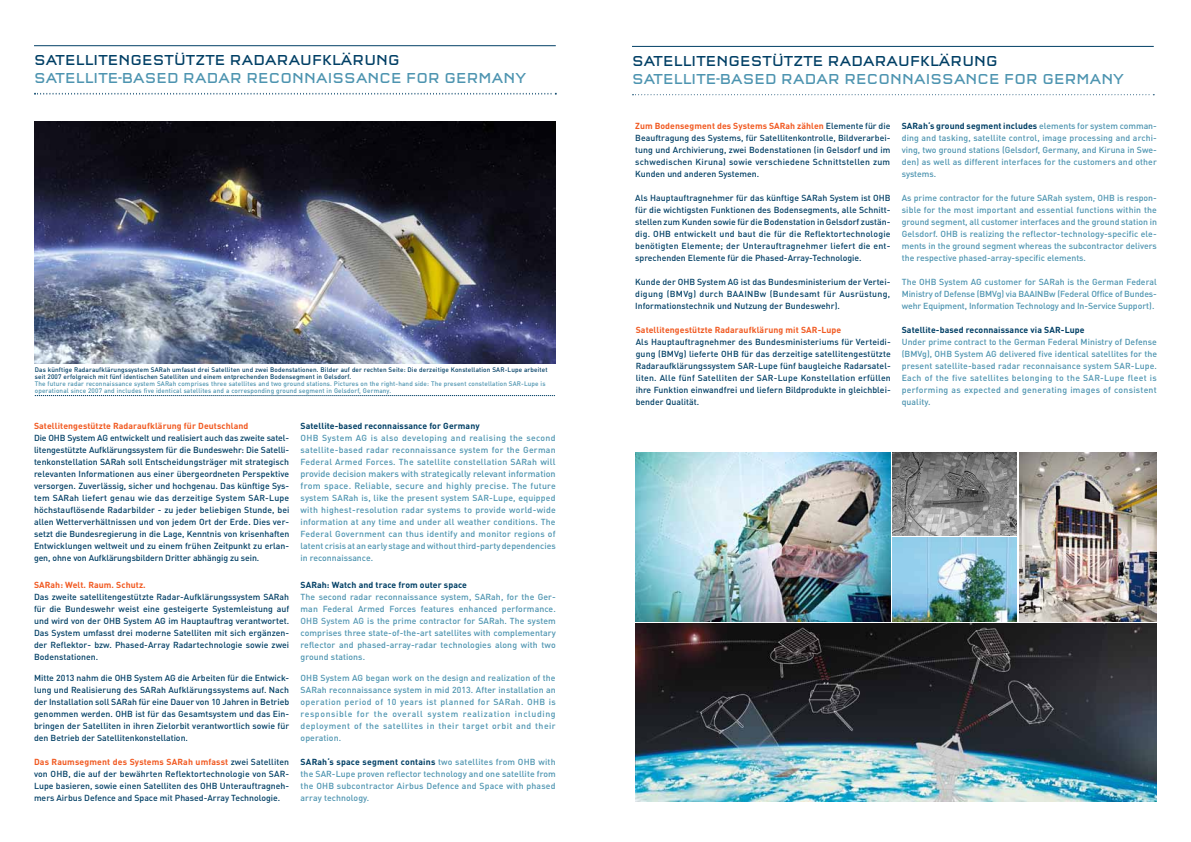
<style>
.page{position:relative;width:1191px;height:842px;background:#fff}
.page>*{position:absolute;margin:0;border:0;box-sizing:border-box;transform-origin:0 0}
.t1{font:condensed 15px "Q Type OT";letter-spacing:.01em;color:#4d94b0}
.t2{font:condensed 15px "Q Type OT";letter-spacing:.01em;color:#003f65}
.t3{font:500 9px/12px "DINOT";color:#4d94b0}
.t4{font:500 8.7px/12px "DINOT";color:#003f65;text-align:justify}
.t5{font:500 8.7px/12px "DINOT";letter-spacing:.01em;color:#4d94b0;text-align:justify}
.t6{font:700 8.7px "DINOT";letter-spacing:.01em;color:#f15a22}
.t7{font:700 8.7px "DINOT";letter-spacing:.01em;color:#003f65}
.t8{font:500 6.5px/7px "DINOT";letter-spacing:.02em;color:#4d94b0}
.t9{font:500 6.5px/7px "DINOT";letter-spacing:.02em;color:#003f65}
.s1{font-weight:700;color:#f15a22}
.s2{font-size:9px}
.s3{font-size:8.7px}
.s4{color:#5598b4}
.s5{font-weight:700;color:#003f65}
</style>
<div class="page">
<svg style="left:632px;top:94px;width:522px;height:1px"></svg>
<hr style="left:632px;top:46px;width:521px;height:1px;background:#003f65">
<img style="left:635px;top:623px;width:522px;height:178px">
<img style="left:635px;top:452px;width:255px;height:170px">
<img style="left:892px;top:452px;width:265px;height:170px">
<img style="left:35px;top:121px;width:520px;height:242px">
<svg style="left:35px;top:93px;width:521px;height:2px"></svg>
<hr style="left:34px;top:45px;width:522px;height:1px;background:#003f65">
<svg style="left:35px;top:395px;width:520px;height:1px"></svg>
<hr style="left:1017px;top:446px;width:2px;height:176px;background:#fff">
<h1 class="t2" style="left:34px;top:51px;width:244px">SATELLITENGESTÜTZTE RADARA</h1>
<h1 class="t2" style="left:300px;top:51px;width:101px">UFKLÄRUNG</h1>
<h1 class="t1" style="left:34px;top:69px;width:311px">SATELLITE-BAS ED RADAR R ECONNAISSA</h1>
<h1 class="t1" style="left:367px;top:69px;width:160px">NCE FOR GERMANY</h1>
<p class="t9" style="left:35px;top:366px;width:514px">Das künftige Radaraufklärungssystem SARah umfasst drei Satelliten und zwei Bodenstationen. Bilder auf der rechten Seite: Die derzeitige Konstellation SAR-Lupe arbeitet seit 2007 erfolgreich mit fünf identischen Satelliten und einem entprechenden Bodensegment in Gelsdorf.</p>
<p class="t8" style="left:35px;top:380px;width:512px">The future radar reconnaissance system SARah comprises three satellites and two ground stations. Pictures on the right-hand side: The present constellation SAR-Lupe is operational since 2007 and includes five identical satellites and a corresponding ground segment in Gelsdorf, Germany.</p>
<p class="t6" style="left:34px;top:421px;width:216px">Satellitengestützte Radaraufklärung für Deutschland</p>
<p class="t4" style="left:34px;top:432px;width:257px">Die OHB System AG entwickelt und realisiert auch das zweite satel&shy;litengestützte Aufklärungssystem für die Bundeswehr: Die Satelli&shy;tenkonstellation SARah soll Entscheidungsträger mit strategisch relevanten Informationen aus einer übergeordneten Perspektive versorgen. Zuverlässig, sicher und hochgenau. Das künftige Sys&shy;tem SARah liefert genau wie das derzeitige System SAR-Lupe höchstauflösende Radarbilder - zu jeder beliebigen Stunde, bei allen Wetterverhältnissen und von jedem Ort der Erde. Dies ver&shy;setzt die Bundesregierung in die Lage, Kenntnis von krisenhaften Entwicklungen weltweit und zu einem frühen Zeitpunkt zu erlan&shy;gen, ohne von Aufklärungsbildern Dritter abhängig zu sein.</p>
<p class="t6" style="left:34px;top:579px;width:113px">SARah: Welt. Raum. Schutz.</p>
<p class="t4" style="left:34px;top:590px;width:257px">Das zweite satellitengestützte Radar-Aufklärungssystem SARah für die Bundeswehr weist eine gesteigerte Systemleistung auf und wird von der OHB System AG im Hauptauftrag verantwortet.<br>Das System umfasst drei moderne Satelliten mit sich ergänzen&shy;der Reflektor- bzw. Phased-Array Radartechnologie sowie zwei Bodenstationen.</p>
<p class="t4" style="left:34px;top:672px;width:257px">Mitte 2013 nahm die OHB System AG die Arbeiten für die Entwick&shy;lung und Realisierung des SARah Aufklärungssystems auf. Nach der Installation soll SARah für eine Dauer von 10 Jahren in Betrieb genommen werden. OHB ist für das Gesamtsystem und das Ein&shy;bringen der Satelliten in ihren Zielorbit verantwortlich sowie für den Betrieb der Satellitenkonstellation.</p>
<p class="t4" style="left:34px;top:756px;width:257px"><span class="s1">Das Raumsegment des Systems SARah umfasst</span> zwei Satelliten von OHB, die auf der bewährten Reflektortechnologie von SAR-Lupe basieren, sowie einen Satelliten des OHB Unterauftragneh&shy;mers Airbus Defence and Space mit Phased-Array Technologie.</p>
<p class="t7" style="left:300px;top:420px;width:181px">Satellite-based reconnaissance for Germany</p>
<p class="t5" style="left:300px;top:432px;width:257px">OHB System AG is also developing and realising the second satellite-based radar reconnaissance system for the German Federal Armed Forces. The satellite constellation SARah <span class="s2">will</span></p>
<p class="t3" style="left:300px;top:468px;width:257px">provide decision makers with strategically relevant information from space. Reliable, secure and highly precise. <span class="s3">The future</span></p>
<p class="t5" style="left:300px;top:492px;width:257px">system SARah is, like the present system SAR-Lupe, equipped with highest-resolution radar systems to provide world-wide information at any time and under all weather conditions. The Federal Government can thus identify and monitor regions of latent crisis at an early stage and without third-party dependencies in reconnaissance.</p>
<p class="t7" style="left:300px;top:579px;width:168px">SARah: Watch and trace from outer space</p>
<p class="t5" style="left:300px;top:590px;width:257px">The second radar reconnaissance system, SARah, for the Ger&shy;man Federal Armed Forces features enhanced performance.<br><span class="s4">OHB System AG</span> is the prime contractor for SARah. The system comprises three state-of-the-art satellites with complementary reflector and phased-array-radar technologies along with two ground stations.</p>
<p class="t5" style="left:300px;top:672px;width:257px">OHB System AG began work on the design and realization of the SARah reconnaissance system in mid 2013. After installation an operation period of 10 years ist planned for SARah. OHB is responsible for the overall system realization including deployment of the satellites in their target orbit and their operation.</p>
<p class="t5" style="left:300px;top:756px;width:257px"><span class="s5">SARah‘s space segment contains</span> two satellites from OHB with the SAR-Lupe proven reflector technology and one satellite from the OHB subcontractor Airbus Defence and Space with phased array technology.</p>
<h1 class="t2" style="left:632px;top:52px;width:244px">SATELLITENGESTÜTZTE RADARA</h1>
<h1 class="t2" style="left:898px;top:52px;width:101px">UFKLÄRUNG</h1>
<h1 class="t1" style="left:632px;top:70px;width:311px">SATELLITE-BAS ED RADAR R ECONNAISSA</h1>
<h1 class="t1" style="left:965px;top:70px;width:160px">NCE FOR GERMANY</h1>
<p class="t4" style="left:635px;top:120px;width:257px"><span class="s1">Zum Bodensegment des Systems SARah zählen</span> Elemente für die Beauftragung des Systems, für Satellitenkontrolle, Bildverarbei&shy;tung und Archivierung, zwei Bodenstationen (in Gelsdorf und im schwedischen Kiruna) sowie verschiedene Schnittstellen zum Kunden und anderen Systemen.</p>
<p class="t4" style="left:635px;top:192px;width:257px">Als Hauptauftragnehmer für das künftige SARah System ist OHB für die wichtigsten Funktionen des Bodensegments, alle Schnitt&shy;stellen zum Kunden sowie für die Bodenstation in Gelsdorf zustän&shy;dig. OHB entwickelt und baut die für die Reflektortechnologie benötigten Elemente; der Unterauftragnehmer liefert die ent&shy;sprechenden Elemente für die Phased-Array-Technologie.</p>
<p class="t4" style="left:635px;top:276px;width:257px">Kunde der OHB System AG ist das Bundesministerium der Vertei&shy;digung (BMVg) durch BAAINBw (Bundesamt für Ausrüstung, Informationstechnik und Nutzung der Bundeswehr).</p>
<p class="t6" style="left:635px;top:325px;width:207px">Satellitengestützte Radaraufklärung mit SAR-Lupe</p>
<p class="t4" style="left:635px;top:336px;width:257px">Als Hauptauftragnehmer des Bundesministeriums für Verteidi&shy;gung (BMVg) lieferte OHB für das derzeitige satellitengestützte Radaraufklärungssystem SAR-Lupe fünf baugleiche Radarsatel&shy;liten. Alle fünf Satelliten der SAR-Lupe Konstellation erfüllen ihre Funktion einwandfrei und liefern Bildprodukte in gleichblei&shy;bender Qualität.</p>
<p class="t5" style="left:901px;top:120px;width:257px"><span class="s5">SARah‘s ground segment includes</span> elements for system comman&shy;ding and tasking, satellite control, image processing and archi&shy;ving, two ground stations (Gelsdorf, Germany, and Kiruna in Swe&shy;den) as well as different interfaces for the customers and other systems.</p>
<p class="t5" style="left:901px;top:192px;width:257px">As prime contractor for the future SARah system, OHB is respon&shy;sible for the most important and essential functions within the ground segment, all customer interfaces and the ground station in Gelsdorf. OHB is realizing the reflector-technology-specific ele&shy;ments in the ground segment whereas the subcontractor delivers the respective phased-array-specific elements.</p>
<p class="t5" style="left:901px;top:276px;width:257px">The OHB System AG customer for SARah is the German Federal Ministry of Defense (BMVg) via BAAINBw (Federal Office of Bundes&shy;wehr Equipment, Information Technology and In-Service Support).</p>
<p class="t7" style="left:901px;top:325px;width:184px">Satellite-based reconnaissance via SAR-Lupe</p>
<p class="t5" style="left:901px;top:336px;width:257px">Under prime contract to the German Federal Ministry of Defense (BMVg), OHB System AG delivered five identical satellites for the present satellite-based radar reconnaisance system SAR-Lupe.<br>Each of the five satellites belonging to the SAR-Lupe fleet is performing as expected and generating images of consistent quality.</p>
</div>
